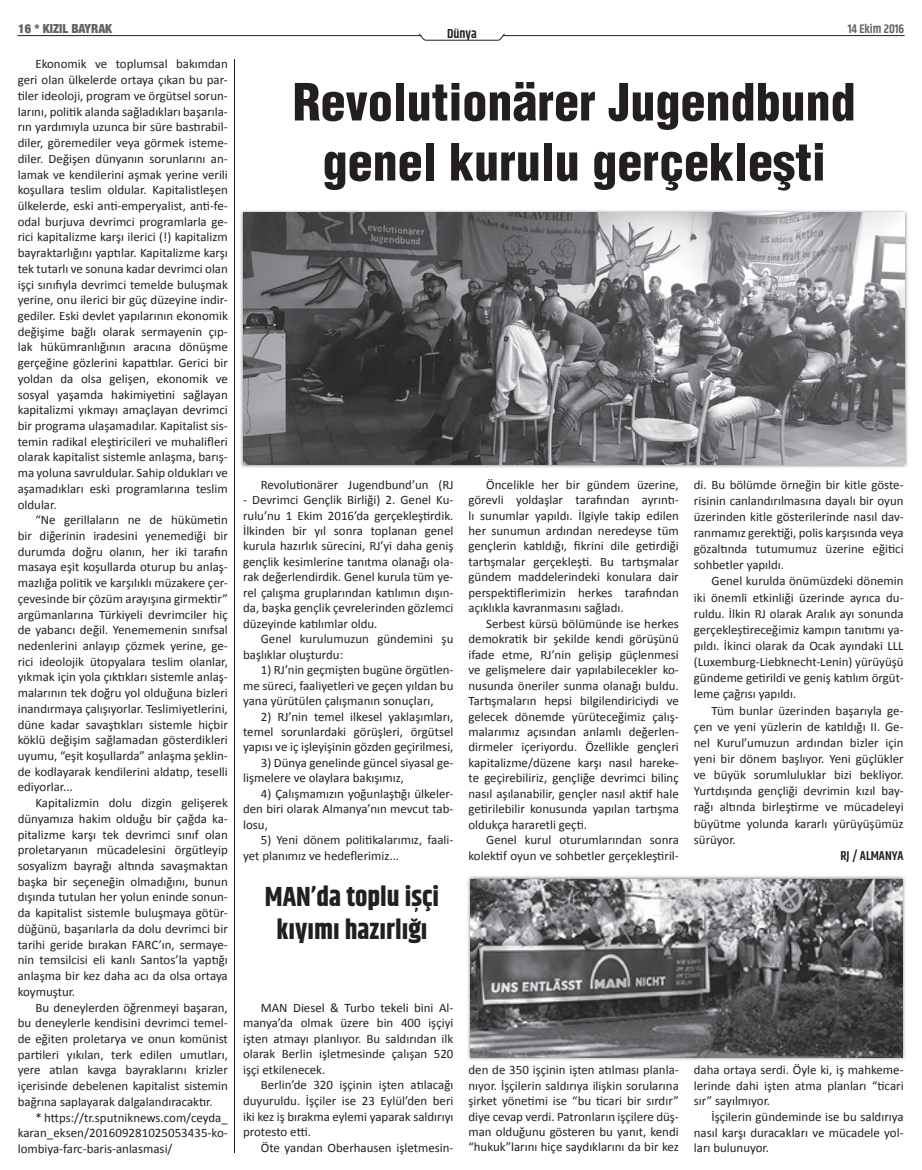
<style>
.page{position:relative;width:922px;height:1170px;background:#fff}
.page>*{position:absolute;margin:0;border:0;box-sizing:border-box;transform-origin:0 0}
.t1{font:900 condensed 50px/60px "Helvetica";color:#231f20;text-align:center}
.t2{font:700 27.5px/33px "Khand";color:#231f20;text-align:center}
.t3{font:600 13.12px "Khand";color:#231f20}
.t4{font:12.88px/15.8px "Calibri";color:#231f20;text-align:justify}
.t5{font:600 12.88px "Khand";color:#231f20}
.t6{font:900 condensed 12.5px "Helvetica Neue";color:#636366}
.t7{font:600 12.5px "Khand";color:#636366}
</style>
<div class="page">
<hr style="left:18px;top:35px;width:402px;height:1px;background:#231f20">
<hr style="left:503px;top:35px;width:400px;height:1px;background:#231f20">
<svg style="left:419px;top:33px;width:85px;height:7px"></svg>
<img style="left:240px;top:210px;width:668px;height:258px">
<img style="left:243px;top:213px;width:661px;height:251px">
<img style="left:468px;top:876px;width:437px;height:184px">
<img style="left:471px;top:879px;width:431px;height:178px">
<hr style="left:234px;top:59px;width:1px;height:1093px;background:#1d1d1b">
<p class="t6" style="left:18px;top:19px;width:95px">16 * KIZIL BAYRAK</p>
<p class="t7" style="left:847px;top:21px;width:58px">14 Ekim 2016</p>
<p class="t3" style="left:447px;top:25px;width:31px">Dünya</p>
<p class="t4" style="left:18px;top:56px;width:212px;text-indent:18px">Ekonomik ve toplumsal bakımdan geri olan ülkelerde ortaya çıkan bu par&shy;tiler ideoloji, program ve örgütsel sorun&shy;larını, politik alanda sağladıkları başarıla&shy;rın yardımıyla uzunca bir süre bastırabil&shy;diler, göremediler veya görmek isteme&shy;diler. Değişen dünyanın sorunlarını an&shy;lamak ve kendilerini aşmak yerine verili koşullara teslim oldular. Kapitalistleşen ülkelerde, eski anti-emperyalist, anti-fe&shy;odal burjuva devrimci programlarla ge&shy;rici kapitalizme karşı ilerici (!) kapitalizm bayraktarlığını yaptılar. Kapitalizme karşı tek tutarlı ve sonuna kadar devrimci olan işçi sınıfıyla devrimci temelde buluşmak yerine, onu ilerici bir güç düzeyine indir&shy;gediler. Eski devlet yapılarının ekonomik değişime bağlı olarak sermayenin çıp&shy;lak hükümranlığının aracına dönüşme gerçeğine gözlerini kapattılar. Gerici bir yoldan da olsa gelişen, ekonomik ve sosyal yaşamda hakimiyetini sağlayan kapitalizmi yıkmayı amaçlayan devrimci bir programa ulaşamadılar. Kapitalist sis&shy;temin radikal eleştiricileri ve muhalifleri olarak kapitalist sistemle anlaşma, barış&shy;ma yoluna savruldular. Sahip oldukları ve aşamadıkları eski programlarına teslim oldular.</p>
<p class="t4" style="left:18px;top:512px;width:212px;text-indent:18px">“Ne gerillaların ne de hükümetin bir diğerinin iradesini yenemediği bir durumda doğru olanın, her iki tarafın masaya eşit koşullarda oturup bu anlaş&shy;mazlığa politik ve karşılıklı müzakere çer&shy;çevesinde bir çözüm arayışına girmektir” argümanlarına Türkiyeli devrimciler hiç de yabancı değil. Yenememenin sınıfsal nedenlerini anlayıp çözmek yerine, ge&shy;rici ideolojik ütopyalara teslim olanlar, yıkmak için yola çıktıkları sistemle anlaş&shy;malarının tek doğru yol olduğuna bizleri inandırmaya çalışıyorlar. Teslimiyetlerini, düne kadar savaştıkları sistemle hiçbir köklü değişim sağlamadan gösterdikleri uyumu‚ “eşit koşullarda” anlaşma şeklin&shy;de kodlayarak kendilerini aldatıp, teselli ediyorlar...</p>
<p class="t4" style="left:18px;top:795px;width:212px;text-indent:18px">Kapitalizmin dolu dizgin gelişerek dünyamıza hakim olduğu bir çağda ka&shy;pitalizme karşı tek devrimci sınıf olan proletaryanın mücadelesini örgütleyip sosyalizm bayrağı altında savaşmaktan başka bir seçeneğin olmadığını, bunun dışında tutulan her yolun eninde sonun&shy;da kapitalist sistemle buluşmaya götür&shy;düğünü, başarılarla da dolu devrimci bir tarihi geride bırakan FARC’ın, sermaye&shy;nin temsilcisi eli kanlı Santos’la yaptığı anlaşma bir kez daha acı da olsa ortaya koymuştur.</p>
<p class="t4" style="left:18px;top:999px;width:212px;text-indent:18px">Bu deneylerden öğrenmeyi başaran, bu deneylerle kendisini devrimci temel&shy;de eğiten proletarya ve onun komünist partileri yıkılan, terk edilen umutları, yere atılan kavga bayraklarını krizler içerisinde debelenen kapitalist sistemin bağrına saplayarak dalgalandıracaktır.</p>
<p class="t4" style="left:18px;top:1109px;width:212px;text-indent:18px">* https://tr.sputniknews.com/ceyda_ karan_eksen/201609281025053435-ko&shy;lombiya-farc-baris-anlasmasi/</p>
<h1 class="t1" style="left:293px;top:71px;width:564px">Revolutionärer Jugendbund genel kurulu gerçekleşti</h1>
<p class="t4" style="left:261px;top:476px;width:194px">Revolutionärer Jugendbund’un (RJ</p>
<p class="t4" style="left:243px;top:492px;width:212px">- Devrimci Gençlik Birliği) 2. Genel Ku&shy;rulu’nu 1 Ekim 2016’da gerçekleştirdik.<br>İlkinden bir yıl sonra toplanan genel kurula hazırlık sürecini, RJ’yi daha geniş gençlik kesimlerine tanıtma olanağı ola&shy;rak değerlendirdik. Genel kurula tüm ye&shy;rel çalışma gruplarından katılımın dışın&shy;da, başka gençlik çevrelerinden gözlemci düzeyinde katılımlar oldu.</p>
<p class="t4" style="left:243px;top:631px;width:212px;text-indent:18px">Genel kurulumuzun gündemini şu başlıklar oluşturdu:</p>
<p class="t4" style="left:243px;top:662px;width:212px;text-indent:18px">1) RJ’nin geçmişten bugüne örgütlen&shy;me süreci, faaliyetleri ve geçen yıldan bu yana yürütülen çalışmanın sonuçları,</p>
<p class="t4" style="left:243px;top:708px;width:212px;text-indent:18px">2) RJ’nin temel ilkesel yaklaşımları, temel sorunlardaki görüşleri, örgütsel yapısı ve iç işleyişinin gözden geçirilmesi,</p>
<p class="t4" style="left:243px;top:754px;width:212px;text-indent:18px">3) Dünya genelinde güncel siyasal ge&shy;lişmelere ve olaylara bakışımız,</p>
<p class="t4" style="left:243px;top:785px;width:212px;text-indent:18px">4) Çalışmamızın yoğunlaştığı ülkeler&shy;den biri olarak Almanya’nın mevcut tab&shy;losu,</p>
<p class="t4" style="left:243px;top:832px;width:212px;text-indent:18px">5) Yeni dönem politikalarımız, faali&shy;yet planımız ve hedeflerimiz...</p>
<h2 class="t2" style="left:265px;top:882px;width:176px">MAN’da toplu işçi kıyımı hazırlığı</h2>
<p class="t4" style="left:468px;top:476px;width:212px;text-indent:18px">Öncelikle her bir gündem üzerine, görevli yoldaşlar tarafından ayrıntı&shy;lı sunumlar yapıldı. İlgiyle takip edilen her sunumun ardından neredeyse tüm gençlerin katıldığı, fikrini dile getirdiği tartışmalar gerçekleşti. Bu tartışmalar gündem maddelerindeki konulara dair perspektiflerimizin herkes tarafından açıklıkla kavranmasını sağladı.</p>
<p class="t4" style="left:468px;top:615px;width:212px;text-indent:18px">Serbest kürsü bölümünde ise herkes demokratik bir şekilde kendi görüşünü ifade etme, RJ’nin gelişip güçlenmesi ve gelişmelere dair yapılabilecekler ko&shy;nusunda öneriler sunma olanağı buldu.<br>Tartışmaların hepsi bilgilendiriciydi ve gelecek dönemde yürüteceğimiz çalış&shy;malarımız açısından anlamlı değerlen&shy;dirmeler içeriyordu. Özellikle gençleri kapitalizme/düzene karşı nasıl hareke&shy;te geçirebiliriz, gençliğe devrimci bilinç nasıl aşılanabilir, gençler nasıl aktif hale getirilebilir konusunda yapılan tartışma oldukça hararetli geçti.</p>
<p class="t4" style="left:468px;top:832px;width:212px;text-align:right">Genel kurul oturumlarından sonra kolektif oyun ve sohbetler gerçekleştiril-</p>
<p class="t4" style="left:693px;top:476px;width:211px;line-height:16.1px">di. Bu bölümde örneğin bir kitle göste&shy;risinin canlandırılmasına dayalı bir oyun üzerinden kitle gösterilerinde nasıl dav&shy;ranmamız gerektiği, polis karşısında veya gözaltında tutumumuz üzerine eğitici sohbetler yapıldı.</p>
<p class="t4" style="left:693px;top:573px;width:211px;line-height:16.1px;text-indent:18px">Genel kurulda önümüzdeki dönemin iki önemli etkinliği üzerinde ayrıca du&shy;ruldu. İlkin RJ olarak Aralık ayı sonunda gerçekleştireceğimiz kampın tanıtımı ya&shy;pıldı. İkinci olarak da Ocak ayındaki LLL (Luxemburg-Liebknecht-Lenin) yürüyüşü gündeme getirildi ve geniş katılım örgüt&shy;leme çağrısı yapıldı.</p>
<p class="t4" style="left:693px;top:702px;width:211px;line-height:16.1px;text-indent:18px">Tüm bunlar üzerinden başarıyla ge&shy;çen ve yeni yüzlerin de katıldığı II. Ge&shy;nel Kurul’umuzun ardından bizler için yeni bir dönem başlıyor. Yeni güçlükler ve büyük sorumluluklar bizi bekliyor.<br>Yurtdışında gençliği devrimin kızıl bay&shy;rağı altında birleştirme ve mücadeleyi büyütme yolunda kararlı yürüyüşümüz sürüyor.</p>
<p class="t5" style="left:840px;top:847px;width:65px">RJ / ALMANYA</p>
<p class="t4" style="left:243px;top:999px;width:212px;text-indent:18px">MAN Diesel &amp; Turbo tekeli bini Al&shy;manya’da olmak üzere bin 400 işçiyi işten atmayı planlıyor. Bu saldırıdan ilk olarak Berlin işletmesinde çalışan 520 işçi etkilenecek.</p>
<p class="t4" style="left:243px;top:1077px;width:212px;text-indent:18px">Berlin’de 320 işçinin işten atılacağı duyuruldu. İşçiler ise 23 Eylül’den beri iki kez iş bırakma eylemi yaparak saldırıyı protesto etti.</p>
<p class="t4" style="left:261px;top:1139px;width:194px">Öte yandan Oberhausen işletmesin-</p>
<p class="t4" style="left:468px;top:1062px;width:212px">den de 350 işçinin işten atılması planla&shy;nıyor. İşçilerin saldırıya ilişkin sorularına şirket yönetimi ise “bu ticari bir sırdır” diye cevap verdi. Patronların işçilere düş&shy;man olduğunu gösteren bu yanıt, kendi “hukuk”larını hiçe saydıklarını da bir kez</p>
<p class="t4" style="left:693px;top:1062px;width:211px">daha ortaya serdi. Öyle ki, iş mahkeme&shy;lerinde dahi işten atma planları “ticari sır” sayılmıyor.</p>
<p class="t4" style="left:693px;top:1108px;width:211px;text-indent:18px">İşçilerin gündeminde ise bu saldırıya nasıl karşı duracakları ve mücadele yol&shy;ları bulunuyor.</p>
</div>
